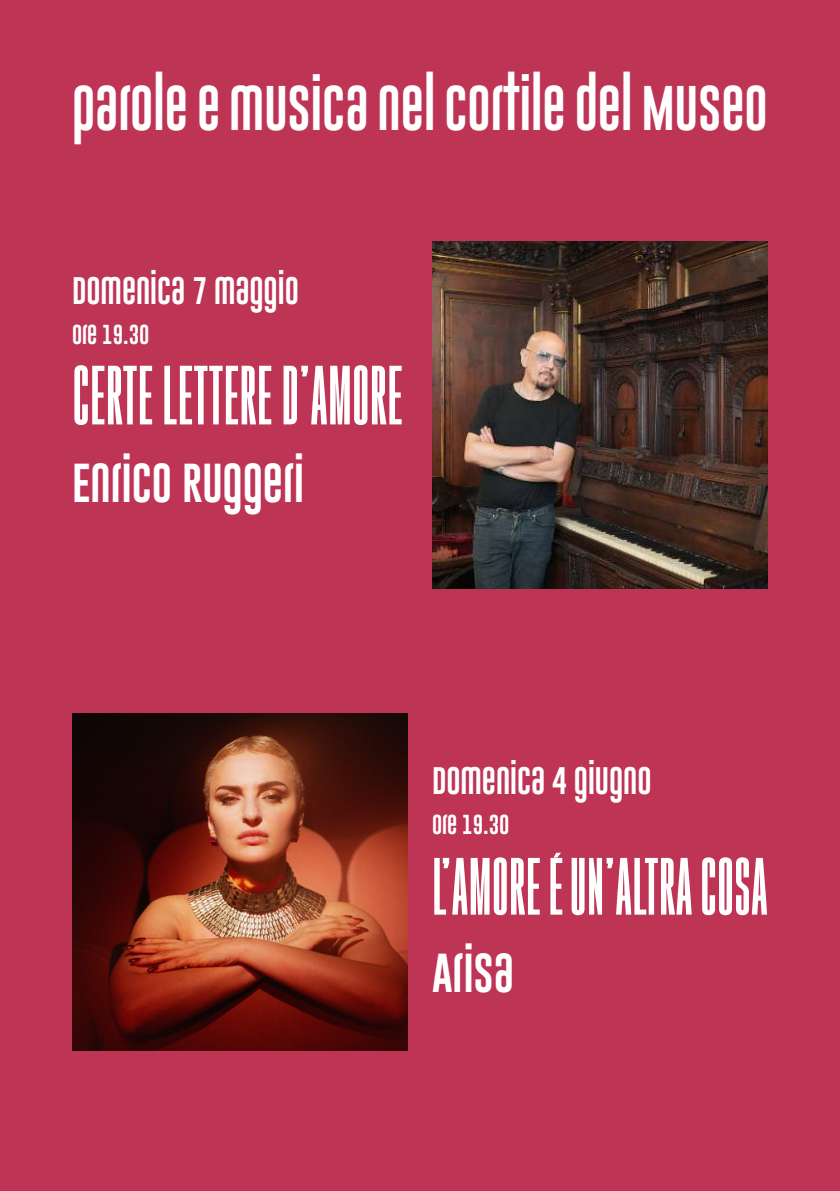
<style>
.page{position:relative;width:840px;height:1191px;background:#fff}
.page>*{position:absolute;margin:0;border:0;box-sizing:border-box;transform-origin:0 0}
.t1{font:700 60px "Gobold High";color:#fff}
.t2{font:700 58px "Gobold High";color:#fff}
.t3{font:46px "Gobold Uplow";color:#fff}
.t4{font:40px "Gobold Uplow";color:#fff}
.t5{font:28px "Gobold Uplow";color:#fff}
.t6{font:20px "Gobold Uplow";color:#fff}
</style>
<div class="page">
<div style="left:0;top:0;width:839px;height:1191px;background:#bd3455"></div>
<img style="left:432px;top:241px;width:335px;height:347px">
<img style="left:72px;top:713px;width:336px;height:337px">
<p class="t3" style="left:72px;top:72px;width:696px">PAROLE E MUSICA NEL CORTILE DEL MUSEO</p>
<p class="t5" style="left:72px;top:268px;width:228px">DOMENICA 7 MAGGIO</p>
<p class="t6" style="left:72px;top:318px;width:79px">ORE 19.30</p>
<h1 class="t1" style="left:72px;top:364px;width:332px">CERTE LETTERE D’AMORE</h1>
<p class="t4" style="left:72px;top:451px;width:233px">ENRICO RUGGERI</p>
<p class="t5" style="left:432px;top:758px;width:221px">DOMENICA 4 GIUGNO</p>
<p class="t6" style="left:432px;top:808px;width:79px">ORE 19.30</p>
<p class="t2" style="left:432px;top:856px;width:337px">L’AMORE É UN’ALTRA COSA</p>
<p class="t4" style="left:432px;top:941px;width:83px">ARISA</p>
</div>
